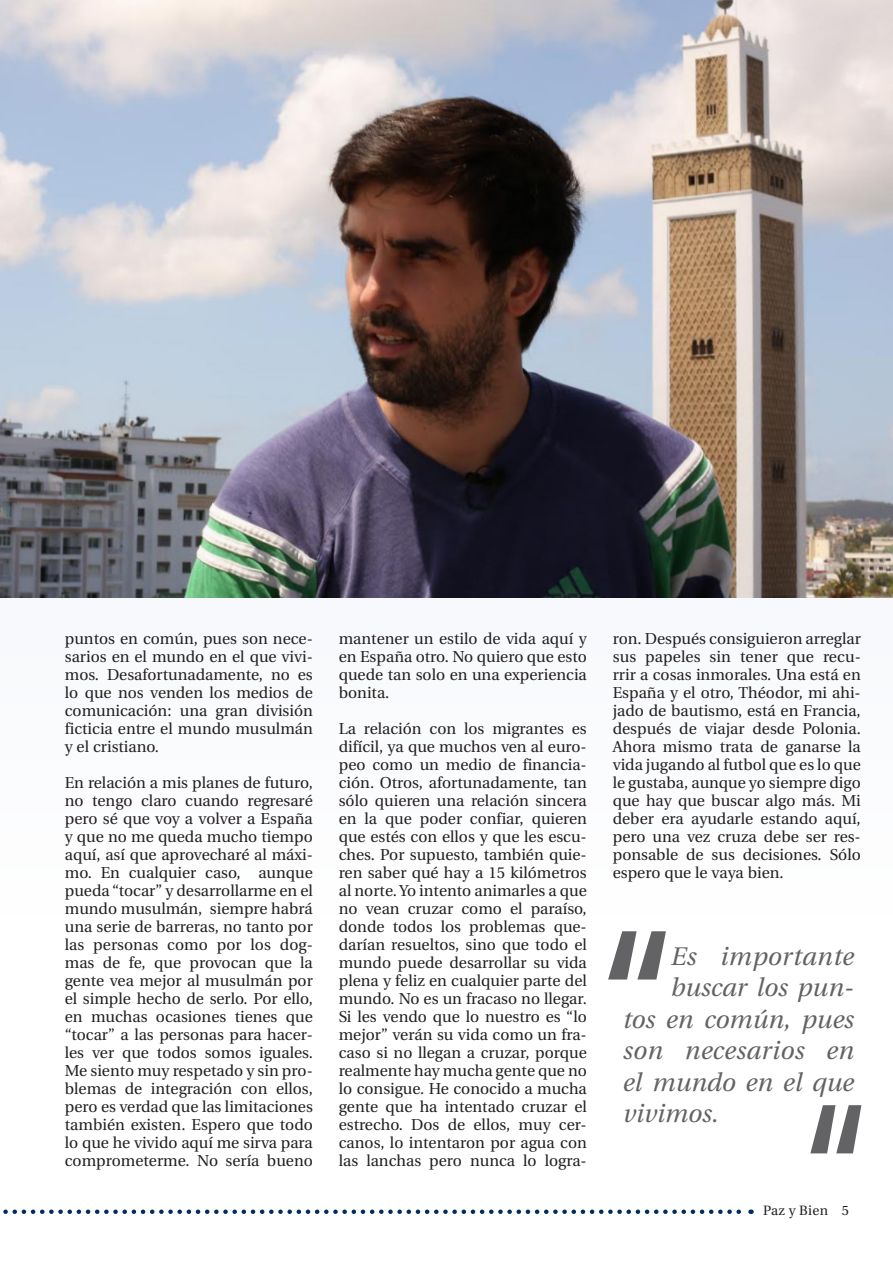
<style>
.page{position:relative;width:893px;height:1263px;background:#fff}
.page>*{position:absolute;margin:0;border:0;box-sizing:border-box;transform-origin:0 0}
.t1{font:italic 25.5px "Utopia";color:#636366}
.t2{font:italic 25.5px "Utopia";letter-spacing:.02em;color:#636366}
.t3{font:15.75px/18px "Utopia";color:#231f20;text-align:justify}
.t4{font:13.5px "Utopia";letter-spacing:.025em;color:#231f20}
</style>
<div class="page">
<svg style="left:3px;top:1209px;width:749px;height:5px"></svg>
<img style="left:0;top:0;width:893px;height:597px">
<svg style="left:810px;top:1105px;width:51px;height:48px"></svg>
<svg style="left:608px;top:931px;width:58px;height:48px"></svg>
<p class="t3" style="left:65px;top:630px;width:250px">puntos en común, pues son nece&shy;sarios en el mundo en el que vivi&shy;mos. Desafortunadamente, no es lo que nos venden los medios de comunicación: una gran división ficticia entre el mundo musulmán y el cristiano.</p>
<p class="t3" style="left:65px;top:774px;width:250px">En relación a mis planes de futuro, no tengo claro cuando regresaré pero sé que voy a volver a España y que no me queda mucho tiempo aquí, así que aprovecharé al máxi&shy;mo. En cualquier caso, aunque pueda “tocar” y desarrollarme en el mundo musulmán, siempre habrá una serie de barreras, no tanto por las personas como por los dog&shy;mas de fe, que provocan que la gente vea mejor al musulmán por el simple hecho de serlo. Por ello, en muchas ocasiones tienes que “tocar” a las personas para hacer&shy;les ver que todos somos iguales.<br>Me siento muy respetado y sin pro&shy;blemas de integración con ellos, pero es verdad que las limitaciones también existen. Espero que todo lo que he vivido aquí me sirva para comprometerme. No sería bueno</p>
<p class="t3" style="left:339px;top:630px;width:250px">mantener un estilo de vida aquí y en España otro. No quiero que esto quede tan solo en una experiencia bonita.</p>
<p class="t3" style="left:339px;top:720px;width:250px">La relación con los migrantes es difícil, ya que muchos ven al euro&shy;peo como un medio de financia&shy;ción. Otros, afortunadamente, tan sólo quieren una relación sincera en la que poder confiar, quieren que estés con ellos y que les escu&shy;ches. Por supuesto, también quie&shy;ren saber qué hay a 15 kilómetros al norte. Yo intento animarles a que no vean cruzar como el paraíso, donde todos los problemas que&shy;darían resueltos, sino que todo el mundo puede desarrollar su vida plena y feliz en cualquier parte del mundo. No es un fracaso no llegar.<br>Si les vendo que lo nuestro es “lo mejor” verán su vida como un fra&shy;caso si no llegan a cruzar, porque realmente hay mucha gente que no lo consigue. He conocido a mucha gente que ha intentado cruzar el estrecho. Dos de ellos, muy cer&shy;canos, lo intentaron por agua con las lanchas pero nunca lo logra-</p>
<p class="t3" style="left:613px;top:630px;width:250px">ron. Después consiguieron arreglar sus papeles sin tener que recu&shy;rrir a cosas inmorales. Una está en España y el otro, Théodor, mi ahi&shy;jado de bautismo, está en Francia, después de viajar desde Polonia.<br>Ahora mismo trata de ganarse la vida jugando al futbol que es lo que le gustaba, aunque yo siempre digo que hay que buscar algo más. Mi deber era ayudarle estando aquí, pero una vez cruza debe ser res&shy;ponsable de sus decisiones. Sólo espero que le vaya bien.</p>
<h1 class="t2" style="left:670px;top:942px;width:184px">Es importante</h1>
<h1 class="t1" style="left:670px;top:973px;width:184px">buscar los pun-</h1>
<h1 class="t1" style="left:622px;top:1005px;width:233px">tos en común, pues</h1>
<h1 class="t1" style="left:622px;top:1036px;width:233px">son necesarios en</h1>
<h1 class="t1" style="left:622px;top:1068px;width:233px">el mundo en el que</h1>
<h1 class="t1" style="left:622px;top:1099px;width:97px">vivimos.</h1>
<p class="t4" style="left:763px;top:1203px;width:87px">Paz y Bien 5</p>
</div>
